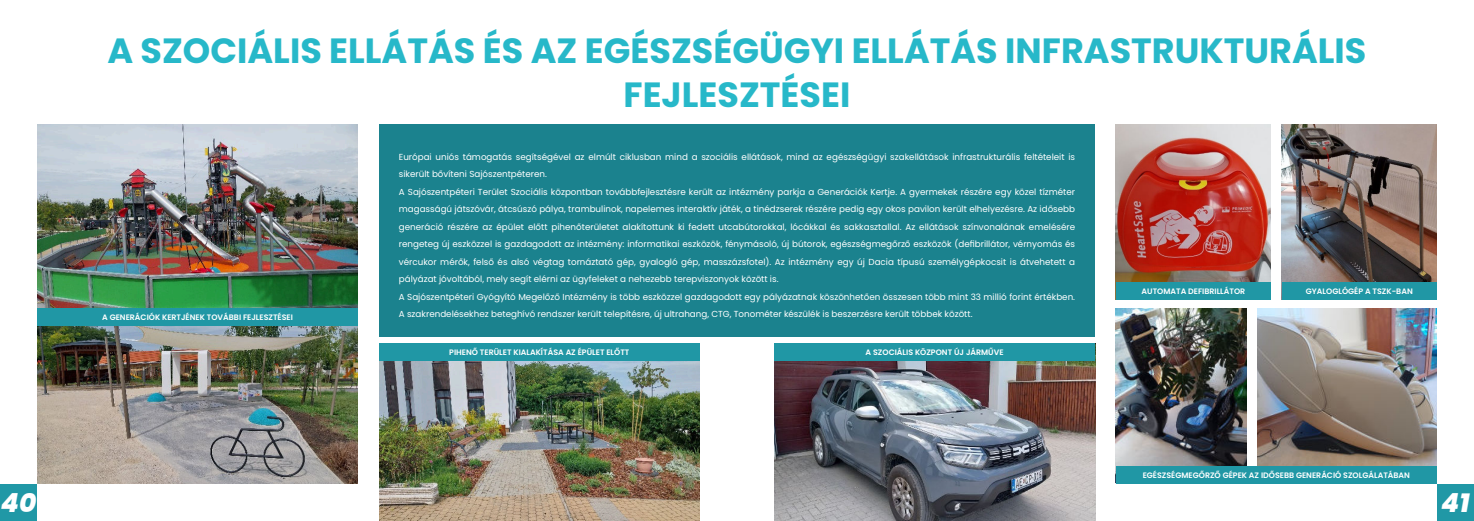
<style>
.page{position:relative;width:1474px;height:521px;background:#fff}
.page>*{position:absolute;margin:0;border:0;box-sizing:border-box;transform-origin:0 0}
.t1{font:700 35px/43.8px "Poppins";color:#27b8c9;text-align:center}
.t2{font:italic 800 26.25px "Poppins";color:#fff}
.t3{font:8.75px/17.5px "Poppins";color:#fff}
.t4{font:600 7.88px "Poppins";color:#fff}
</style>
<div class="page">
<div style="left:0;top:484px;width:37px;height:37px;background:#2098a6"></div>
<div style="left:1436px;top:484px;width:37px;height:37px;background:#2098a6"></div>
<div style="left:379px;top:125px;width:715px;height:212px;background:#1b828e"></div>
<img style="left:37px;top:125px;width:321px;height:359px">
<div style="left:37px;top:308px;width:321px;height:18px;background:#2097a5"></div>
<img style="left:379px;top:361px;width:320px;height:160px">
<img style="left:774px;top:343px;width:321px;height:178px">
<div style="left:379px;top:343px;width:320px;height:18px;background:#2097a5"></div>
<div style="left:774px;top:343px;width:320px;height:18px;background:#2097a5"></div>
<img style="left:1115px;top:125px;width:155px;height:157px">
<img style="left:1115px;top:308px;width:131px;height:158px">
<img style="left:1281px;top:125px;width:155px;height:157px">
<img style="left:1257px;top:308px;width:179px;height:158px">
<div style="left:1115px;top:282px;width:155px;height:18px;background:#2097a5"></div>
<div style="left:1281px;top:282px;width:155px;height:18px;background:#2097a5"></div>
<div style="left:1115px;top:466px;width:321px;height:18px;background:#2097a5"></div>
<h1 class="t1" style="left:107px;top:30px;width:1260px">A SZOCIÁLIS ELLÁTÁS ÉS AZ EGÉSZSÉGÜGYI ELLÁTÁS INFRASTRUKTURÁLIS<br>FEJLESZTÉSEI</h1>
<p class="t4" style="left:102px;top:313px;width:192px">A GENERÁCIÓK KERTJÉNEK TOVÁBBI FEJLESZTÉSEI</p>
<p class="t3" style="left:399px;top:148px;width:677px">Európai uniós támogatás segítségével az elmúlt ciklusban mind a szociális ellátások, mind az egészségügyi szakellátások infrastrukturális feltételeit is sikerült bővíteni Sajószentpéteren.<br>A Sajószentpéteri Terület Szociális központban továbbfejlesztésre került az intézmény parkja a Generációk Kertje. A gyermekek részére egy közel tízméter magasságú játszóvár, átcsúszó pálya, trambulinok, napelemes interaktív játék, a tinédzserek részére pedig egy okos pavilon került elhelyezésre. Az idősebb generáció részére az épület előtt pihenőterületet alakítottunk ki fedett utcabútorokkal, lócákkal és sakkasztallal. Az ellátások színvonalának emelésére rengeteg új eszközzel is gazdagodott az intézmény: informatikai eszközök, fénymásoló, új bútorok, egészségmegőrző eszközök (defibrillátor, vérnyomás és vércukor mérők, felső és alsó végtag tornáztató gép, gyalogló gép, masszázsfotel). Az intézmény egy új Dacia típusú személygépkocsit is átvehetett a pályázat jóvoltából, mely segít elérni az ügyfeleket a nehezebb terepviszonyok között is.<br>A Sajószentpéteri Gyógyító Megelőző Intézmény is több eszközzel gazdagodott egy pályázatnak köszönhetően összesen több mint 33 millió forint értékben.<br>A szakrendelésekhez beteghívó rendszer került telepítésre, új ultrahang, CTG, Tonométer készülék is beszerzésre került többek között.</p>
<p class="t4" style="left:449px;top:348px;width:182px">PIHENŐ TERÜLET KIALAKÍTÁSA AZ ÉPÜLET ELŐTT</p>
<p class="t4" style="left:865px;top:348px;width:139px">A SZOCIÁLIS KÖZPONT ÚJ JÁRMŰVE</p>
<p class="t4" style="left:1141px;top:287px;width:105px">AUTOMATA DEFIBRILLÁTOR</p>
<p class="t4" style="left:1305px;top:287px;width:108px">GYALOGLÓGÉP A TSZK-BAN</p>
<p class="t4" style="left:1142px;top:470px;width:269px">EGÉSZSÉGMEGŐRZŐ GÉPEK AZ IDŐSEBB GENERÁCIÓ SZOLGÁLATÁBAN</p>
<h2 class="t2" style="left:1px;top:488px;width:37px">40</h2>
<h2 class="t2" style="left:1441px;top:488px;width:30px">41</h2>
</div>
